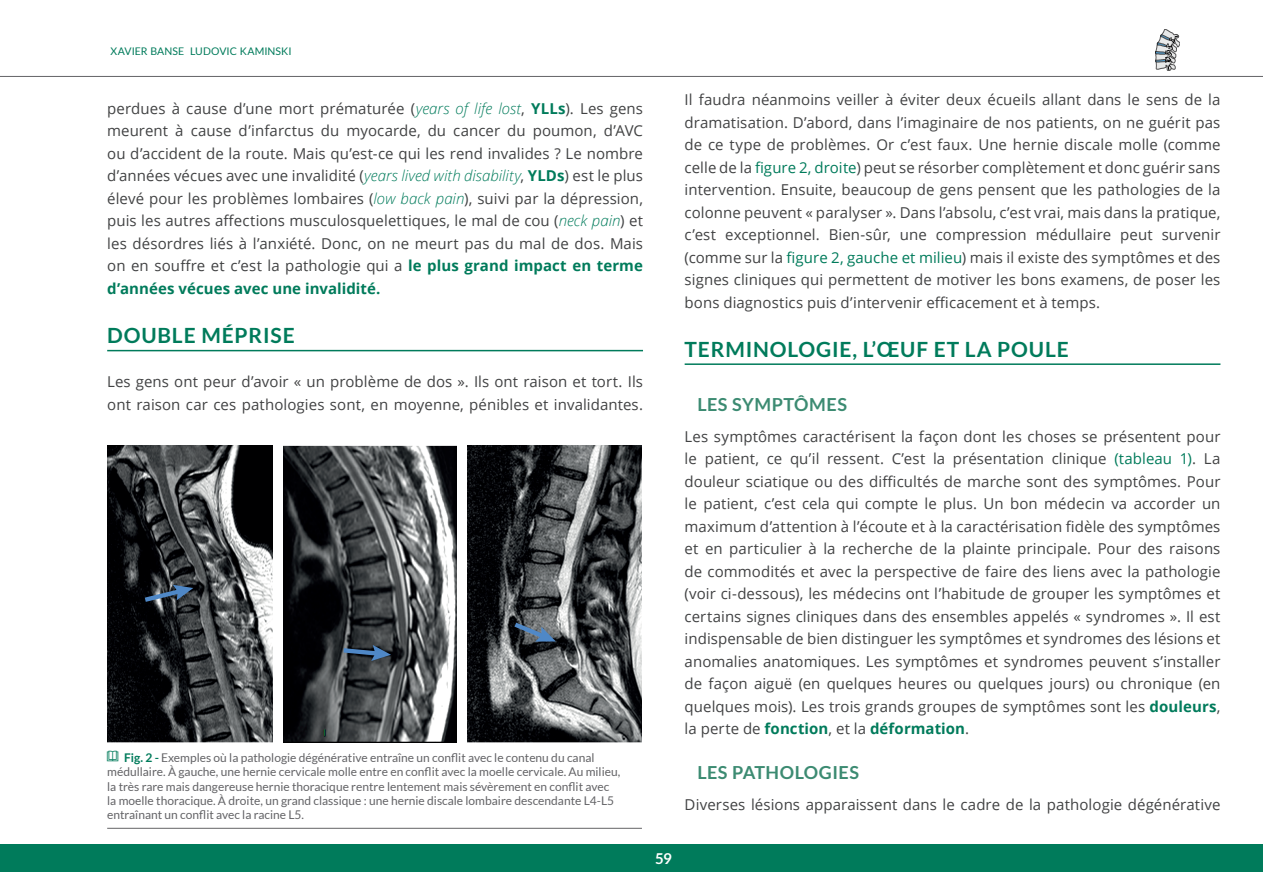
<style>
.page{position:relative;width:1263px;height:893px;background:#fff}
.page>*{position:absolute;margin:0;border:0;box-sizing:border-box;transform-origin:0 0}
.Titre_1{font:700 21px "Lato";letter-spacing:.04em;color:#007b5b}
.Titre_2{font:700 18px "Lato";letter-spacing:.03em;color:#3c8b72}
.CORPS_DE_TEXTE{font:15px/22.5px "Open Sans";letter-spacing:.005em;color:#414243;text-align:justify}
.t1{font:700 15px "Lato";color:#fff}
.t2{font:12px/14.4px "Lato";color:#636366}
.t3{font:10.5px "Lato";letter-spacing:.005em;color:#007b5b}
.s1{font-weight:300;font-style:italic;color:#007b5b}
.s2{font-weight:700;color:#007b5b}
.s3{font-family:"Holo Lens MDL2 Assets";color:#007b5b}
.s4{color:#007b5b}
</style>
<div class="page">
<hr style="left:107px;top:350px;width:536px;height:1px;background:#007b5b">
<hr style="left:685px;top:363px;width:535px;height:2px;background:#007b5b">
<img style="left:467px;top:445px;width:175px;height:298px">
<img style="left:284px;top:445px;width:172px;height:298px">
<img style="left:107px;top:445px;width:166px;height:298px">
<svg style="left:140px;top:585px;width:53px;height:20px"></svg>
<svg style="left:339px;top:645px;width:52px;height:16px"></svg>
<svg style="left:510px;top:619px;width:46px;height:23px"></svg>
<hr style="left:107px;top:828px;width:535px;height:1px;background:#636366">
<div style="left:0;top:844px;width:1263px;height:28px;background:#007b5b"></div>
<hr style="left:0;top:76px;width:1263px;height:1px;background:#636366">
<svg style="left:1155px;top:29px;width:25px;height:41px"></svg>
<p class="t3" style="left:111px;top:45px;width:183px">XAVIER BANSE LUDOVIC KAMINSKI</p>
<p class="CORPS_DE_TEXTE" style="left:107px;top:97px;width:537px">perdues à cause d’une mort prématurée (<span class="s1">years of life lost</span>, <span class="s2">YLLs</span>). Les gens meurent à cause d’infarctus du myocarde, du cancer du poumon, d’AVC ou d’accident de la route. Mais qu’est-ce qui les rend invalides ? Le nombre d’années vécues avec une invalidité (<span class="s1">years lived with disability</span>, <span class="s2">YLDs</span>) est le plus élevé pour les problèmes lombaires (<span class="s1">low back pain</span>), suivi par la dépression, puis les autres affections musculosquelettiques, le mal de cou (<span class="s1">neck pain</span>) et les désordres liés à l’anxiété. Donc, on ne meurt pas du mal de dos. Mais on en souffre et c’est la pathologie qui a <span class="s2">le plus grand impact en terme d’années vécues avec une invalidité.</span></p>
<p class="Titre_1" style="left:107px;top:324px;width:189px">DOUBLE MÉPRISE</p>
<p class="CORPS_DE_TEXTE" style="left:107px;top:370px;width:537px">Les gens ont peur d’avoir « un problème de dos ». Ils ont raison et tort. Ils ont raison car ces pathologies sont, en moyenne, pénibles et invalidantes.</p>
<p class="t2" style="left:107px;top:750px;width:515px"><span class="s3">/</span> <span class="s2">Fig. 2 -</span> Exemples où la pathologie dégénérative entraîne un conflit avec le contenu du canal médullaire. À gauche, une hernie cervicale molle entre en conflit avec la moelle cervicale. Au milieu, la très rare mais dangereuse hernie thoracique rentre lentement mais sévèrement en conflit avec la moelle thoracique. À droite, un grand classique : une hernie discale lombaire descendante L4-L5 entraînant un conflit avec la racine L5.</p>
<p class="t1" style="left:655px;top:850px;width:18px">59</p>
<p class="CORPS_DE_TEXTE" style="left:685px;top:88px;width:537px">Il faudra néanmoins veiller à éviter deux écueils allant dans le sens de la dramatisation. D’abord, dans l’imaginaire de nos patients, on ne guérit pas de ce type de problèmes. Or c’est faux. Une hernie discale molle (comme celle de la <span class="s4">figure 2, droite</span>) peut se résorber complètement et donc guérir sans intervention. Ensuite, beaucoup de gens pensent que les pathologies de la colonne peuvent « paralyser ». Dans l’absolu, c’est vrai, mais dans la pratique, c’est exceptionnel. Bien-sûr, une compression médullaire peut survenir (comme sur la <span class="s4">figure 2, gauche et milieu</span>) mais il existe des symptômes et des signes cliniques qui permettent de motiver les bons examens, de poser les bons diagnostics puis d’intervenir efficacement et à temps.</p>
<p class="Titre_1" style="left:685px;top:337px;width:386px">TERMINOLOGIE, L’ŒUF ET LA POULE</p>
<p class="Titre_2" style="left:697px;top:394px;width:151px">LES SYMPTÔMES</p>
<p class="CORPS_DE_TEXTE" style="left:685px;top:424px;width:537px">Les symptômes caractérisent la façon dont les choses se présentent pour le patient, ce qu’il ressent. C’est la présentation clinique <span class="s4">(tableau 1)</span>. La douleur sciatique ou des difficultés de marche sont des symptômes. Pour le patient, c’est cela qui compte le plus. Un bon médecin va accorder un maximum d’attention à l’écoute et à la caractérisation fidèle des symptômes et en particulier à la recherche de la plainte principale. Pour des raisons de commodités et avec la perspective de faire des liens avec la pathologie (voir ci-dessous), les médecins ont l’habitude de grouper les symptômes et certains signes cliniques dans des ensembles appelés « syndromes ». Il est indispensable de bien distinguer les symptômes et syndromes des lésions et anomalies anatomiques. Les symptômes et syndromes peuvent s’installer de façon aiguë (en quelques heures ou quelques jours) ou chronique (en quelques mois). Les trois grands groupes de symptômes sont les <span class="s2">douleurs</span>, la perte de <span class="s2">fonction</span>, et la <span class="s2">déformation</span>.</p>
<p class="Titre_2" style="left:697px;top:762px;width:163px">LES PATHOLOGIES</p>
<p class="CORPS_DE_TEXTE" style="left:685px;top:793px;width:537px">Diverses lésions apparaissent dans le cadre de la pathologie dégénérative</p>
</div>
